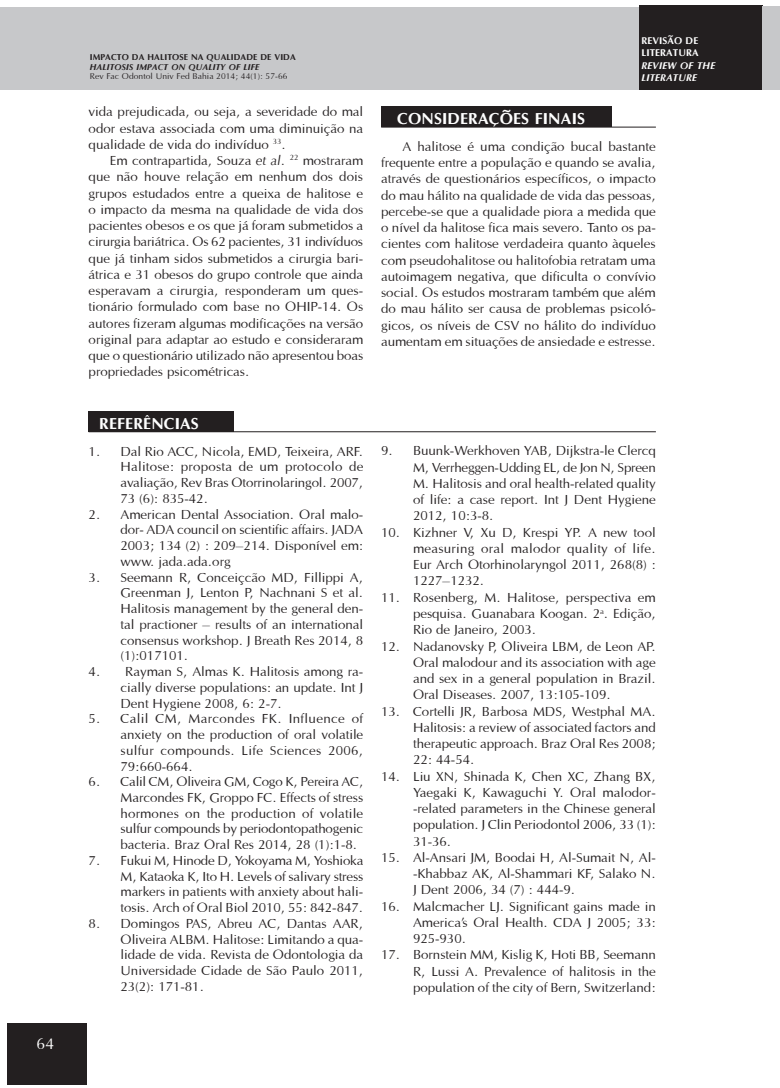
<style>
.page{position:relative;width:780px;height:1088px;background:#fff}
.page>*{position:absolute;margin:0;border:0;box-sizing:border-box;transform-origin:0 0}
.t1{font:700 16.25px "Optane";color:#fff}
.t2{font:16.25px "Optane";color:#fff}
.t3{font:13.75px/16.2px "Optane";letter-spacing:-.01em;color:#231f20;text-align:justify}
.t4{font:italic 700 10px/12.5px "Optane";color:#fff}
.t5{font:700 10px/12.5px "Optane";color:#fff}
.t6{font:8.75px "Optane";color:#231f20}
.t7{font:700 8.75px "Optane";color:#231f20}
.t8{font:italic 700 8.75px "Optane";color:#231f20}
.s1{font-style:italic}
</style>
<div class="page">
<div style="left:7px;top:1022px;width:79px;height:62px;background:#231f20"></div>
<div style="left:1px;top:7px;width:655px;height:83px;background:#c7c8ca"></div>
<div style="left:639px;top:6px;width:123px;height:84px;background:#231f20"></div>
<div style="left:762px;top:6px;width:18px;height:84px;background:#c7c8ca"></div>
<hr style="left:381px;top:127px;width:275px;height:1px;background:#231f20">
<div style="left:381px;top:106px;width:230px;height:21px;background:#231f20"></div>
<hr style="left:89px;top:431px;width:567px;height:1px;background:#231f20">
<div style="left:89px;top:411px;width:145px;height:21px;background:#231f20"></div>
<p class="t2" style="left:36px;top:1034px;width:19px">64</p>
<p class="t7" style="left:90px;top:52px;width:207px">IMPACTO DA HALITOSE NA QUALIDADE DE VIDA</p>
<p class="t8" style="left:90px;top:62px;width:171px">HALITOSIS IMPACT ON QUALITY OF LIFE</p>
<p class="t6" style="left:90px;top:71px;width:199px">Rev Fac Odontol Univ Fed Bahia 2014; 44(1): 57-66</p>
<p class="t3" style="left:89px;top:103px;width:276px">vida prejudicada, ou seja, a severidade do mal odor estava associada com uma diminuição na qualidade de vida do indivíduo <sup>33</sup>.</p>
<p class="t3" style="left:89px;top:152px;width:276px;text-indent:21px">Em contrapartida, Souza <span class="s1">et al</span>. <sup>22</sup> mostraram que não houve relação em nenhum dos dois grupos estudados entre a queixa de halitose e o impacto da mesma na qualidade de vida dos pacientes obesos e os que já foram submetidos a cirurgia bariátrica. Os 62 pacientes, 31 indivíduos que já tinham sidos submetidos a cirurgia bari&shy;átrica e 31 obesos do grupo controle que ainda esperavam a cirurgia, responderam um ques&shy;tionário formulado com base no OHIP-14. Os autores fizeram algumas modificações na versão original para adaptar ao estudo e consideraram que o questionário utilizado não apresentou boas propriedades psicométricas.</p>
<p class="t1" style="left:99px;top:414px;width:101px">REFERÊNCIAS</p>
<p class="t3" style="left:120px;top:443px;width:244px;line-height:15.8px;text-indent:-32px">1. Dal Rio ACC, Nicola, EMD, Teixeira, ARF.<br>Halitose: proposta de um protocolo de avaliação, Rev Bras Otorrinolaringol. 2007, 73 (6): 835-42.</p>
<p class="t3" style="left:120px;top:506px;width:244px;line-height:15.8px;text-indent:-32px">2. American Dental Association. Oral malo&shy;dor- ADA council on scientific affairs. JADA 2003; 134 (2) : 209–214. Disponível em: www. jada.ada.org</p>
<p class="t3" style="left:120px;top:569px;width:244px;line-height:15.8px;text-indent:-32px">3. Seemann R, Conceiçcão MD, Fillippi A, Greenman J, Lenton P, Nachnani S et al.<br>Halitosis management by the general den&shy;tal practioner – results of an international consensus workshop. J Breath Res 2014, 8 (1):017101.</p>
<p class="t3" style="left:120px;top:663px;width:244px;line-height:15.8px;text-indent:-32px">4. Rayman S, Almas K. Halitosis among ra&shy;cially diverse populations: an update. Int J Dent Hygiene 2008, 6: 2-7.</p>
<p class="t3" style="left:120px;top:711px;width:244px;line-height:15.8px;text-indent:-32px">5. Calil CM, Marcondes FK. Influence of anxiety on the production of oral volatile sulfur compounds. Life Sciences 2006, 79:660-664.</p>
<p class="t3" style="left:120px;top:774px;width:244px;line-height:15.8px;text-indent:-32px">6. Calil CM, Oliveira GM, Cogo K, Pereira AC, Marcondes FK, Groppo FC. Effects of stress hormones on the production of volatile sulfur compounds by periodontopathogenic bacteria. Braz Oral Res 2014, 28 (1):1-8.</p>
<p class="t3" style="left:120px;top:852px;width:244px;line-height:15.8px;text-indent:-32px">7. Fukui M, Hinode D, Yokoyama M, Yoshioka M, Kataoka K, Ito H. Levels of salivary stress markers in patients with anxiety about hali&shy;tosis. Arch of Oral Biol 2010, 55: 842-847.</p>
<p class="t3" style="left:120px;top:915px;width:244px;line-height:15.8px;text-indent:-32px">8. Domingos PAS, Abreu AC, Dantas AAR, Oliveira ALBM. Halitose: Limitando a qua&shy;lidade de vida. Revista de Odontologia da Universidade Cidade de São Paulo 2011, 23(2): 171-81.</p>
<p class="t5" style="left:641px;top:34px;width:59px">REVISÃO DE<br>LITERATURA</p>
<p class="t4" style="left:641px;top:59px;width:75px">REVIEW OF THE<br>LITERATURE</p>
<p class="t1" style="left:397px;top:109px;width:189px">CONSIDERAÇÕES FINAIS</p>
<p class="t3" style="left:381px;top:138px;width:276px;text-indent:21px">A halitose é uma condição bucal bastante frequente entre a população e quando se avalia, através de questionários específicos, o impacto do mau hálito na qualidade de vida das pessoas, percebe-se que a qualidade piora a medida que o nível da halitose fica mais severo. Tanto os pa&shy;cientes com halitose verdadeira quanto àqueles com pseudohalitose ou halitofobia retratam uma autoimagem negativa, que dificulta o convívio social. Os estudos mostraram também que além do mau hálito ser causa de problemas psicoló&shy;gicos, os níveis de CSV no hálito do indivíduo aumentam em situações de ansiedade e estresse.</p>
<p class="t3" style="left:413px;top:442px;width:244px;text-indent:-32px">9. Buunk-Werkhoven YAB, Dijkstra-le Clercq M, Verrheggen-Udding EL, de Jon N, Spreen M. Halitosis and oral health-related quality of life: a case report. Int J Dent Hygiene 2012, 10:3-8.</p>
<p class="t3" style="left:413px;top:524px;width:244px;text-indent:-32px">10. Kizhner V, Xu D, Krespi YP. A new tool measuring oral malodor quality of life.<br>Eur Arch Otorhinolaryngol 2011, 268(8) :<br>1227–1232.</p>
<p class="t3" style="left:413px;top:589px;width:244px;text-indent:-32px">11. Rosenberg, M. Halitose, perspectiva em pesquisa. Guanabara Koogan. 2<sup>a</sup>. Edição, Rio de Janeiro, 2003.</p>
<p class="t3" style="left:413px;top:638px;width:244px;text-indent:-32px">12. Nadanovsky P, Oliveira LBM, de Leon AP.<br>Oral malodour and its association with age and sex in a general population in Brazil.<br>Oral Diseases. 2007, 13:105-109.</p>
<p class="t3" style="left:413px;top:703px;width:244px;text-indent:-32px">13. Cortelli JR, Barbosa MDS, Westphal MA.<br>Halitosis: a review of associated factors and therapeutic approach. Braz Oral Res 2008; 22: 44-54.</p>
<p class="t3" style="left:413px;top:768px;width:244px;text-indent:-32px">14. Liu XN, Shinada K, Chen XC, Zhang BX, Yaegaki K, Kawaguchi Y. Oral malodor--related parameters in the Chinese general population. J Clin Periodontol 2006, 33 (1):<br>31-36.</p>
<p class="t3" style="left:413px;top:849px;width:244px;text-indent:-32px">15. Al-Ansari JM, Boodai H, Al-Sumait N, Al--Khabbaz AK, Al-Shammari KF, Salako N.<br>J Dent 2006, 34 (7) : 444-9.</p>
<p class="t3" style="left:413px;top:898px;width:244px;text-indent:-32px">16. Malcmacher LJ. Significant gains made in America’s Oral Health. CDA J 2005; 33:<br>925-930.</p>
<p class="t3" style="left:413px;top:946px;width:244px;text-indent:-32px">17. Bornstein MM, Kislig K, Hoti BB, Seemann R, Lussi A. Prevalence of halitosis in the population of the city of Bern, Switzerland:</p>
</div>
